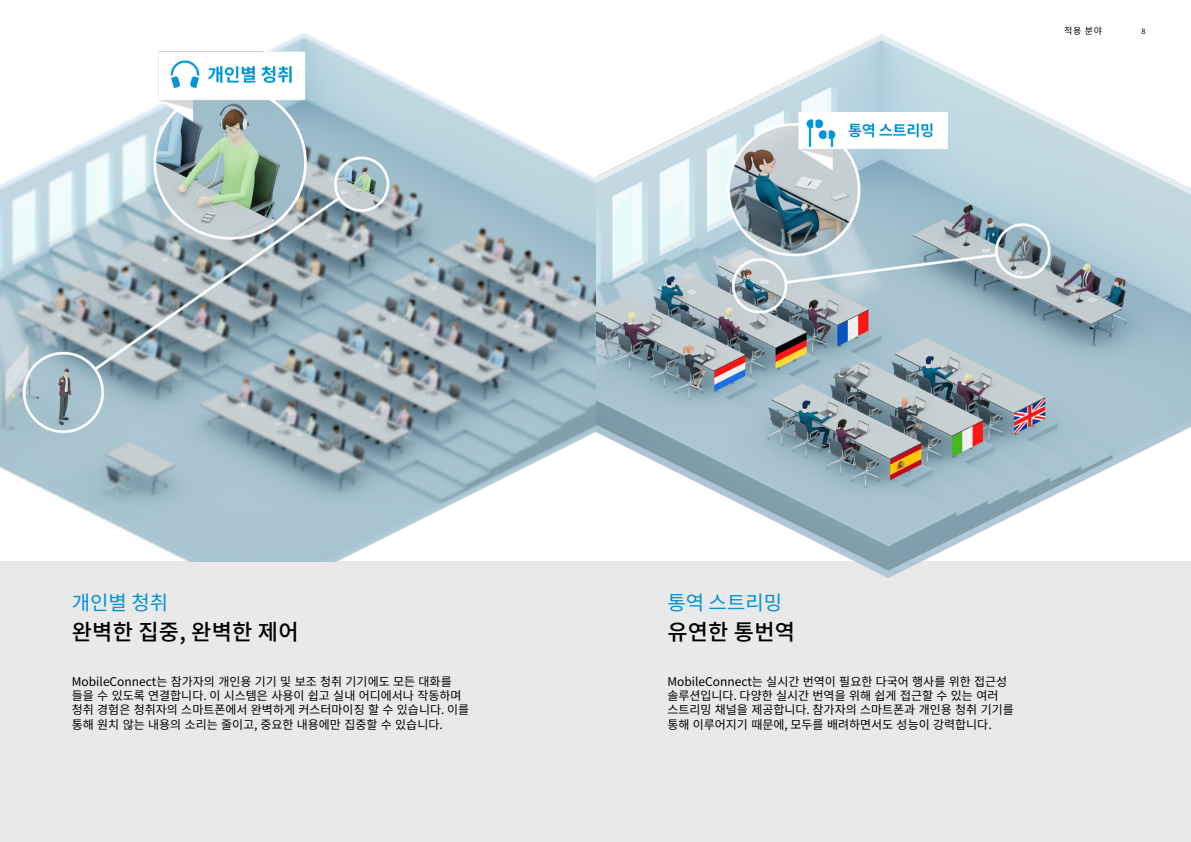
<style>
.page{position:relative;width:1191px;height:842px;background:#fff}
.page>*{position:absolute;margin:0;border:0;box-sizing:border-box;transform-origin:0 0}
.t1{font:500 22px "Noto Sans KR";letter-spacing:.01em;color:#000}
.t2{font:20px "Noto Sans KR";color:#0092d3}
.t3{font:12px/14.4px "Noto Sans KR";color:#000}
.t4{font:9px "Noto Sans KR";color:#000}
.t5{font:7.5px "Noto Sans KR";color:#000}
</style>
<div class="page">
<div style="left:595px;top:562px;width:596px;height:280px;background:#e9e9e9"></div>
<div style="left:0;top:562px;width:595px;height:280px;background:#e9e9e9"></div>
<img style="left:595px;top:34px;width:596px;height:544px">
<img style="left:0;top:33px;width:595px;height:529px">
<p class="t4" style="left:1064px;top:26px;width:40px">적용 분야</p>
<p class="t5" style="left:1141px;top:27px;width:6px">8</p>
<h2 class="t2" style="left:72px;top:591px;width:98px">개인별 청취</h2>
<h2 class="t2" style="left:667px;top:591px;width:116px">통역 스트리밍</h2>
<h1 class="t1" style="left:72px;top:619px;width:228px">완벽한 집중, 완벽한 제어</h1>
<h1 class="t1" style="left:667px;top:619px;width:129px">유연한 통번역</h1>
<p class="t3" style="left:72px;top:674px;width:399px">MobileConnect는 참가자의 개인용 기기 및 보조 청취 기기에도 모든 대화를 들을 수 있도록 연결합니다. 이 시스템은 사용이 쉽고 실내 어디에서나 작동하며 청취 경험은 청취자의 스마트폰에서 완벽하게 커스터마이징 할 수 있습니다. 이를 통해 원치 않는 내용의 소리는 줄이고, 중요한 내용에만 집중할 수 있습니다.</p>
<p class="t3" style="left:667px;top:674px;width:348px">MobileConnect는 실시간 번역이 필요한 다국어 행사를 위한 접근성 솔루션입니다. 다양한 실시간 번역을 위해 쉽게 접근할 수 있는 여러 스트리밍 채널을 제공합니다. 참가자의 스마트폰과 개인용 청취 기기를 통해 이루어지기 때문에, 모두를 배려하면서도 성능이 강력합니다.</p>
</div>
